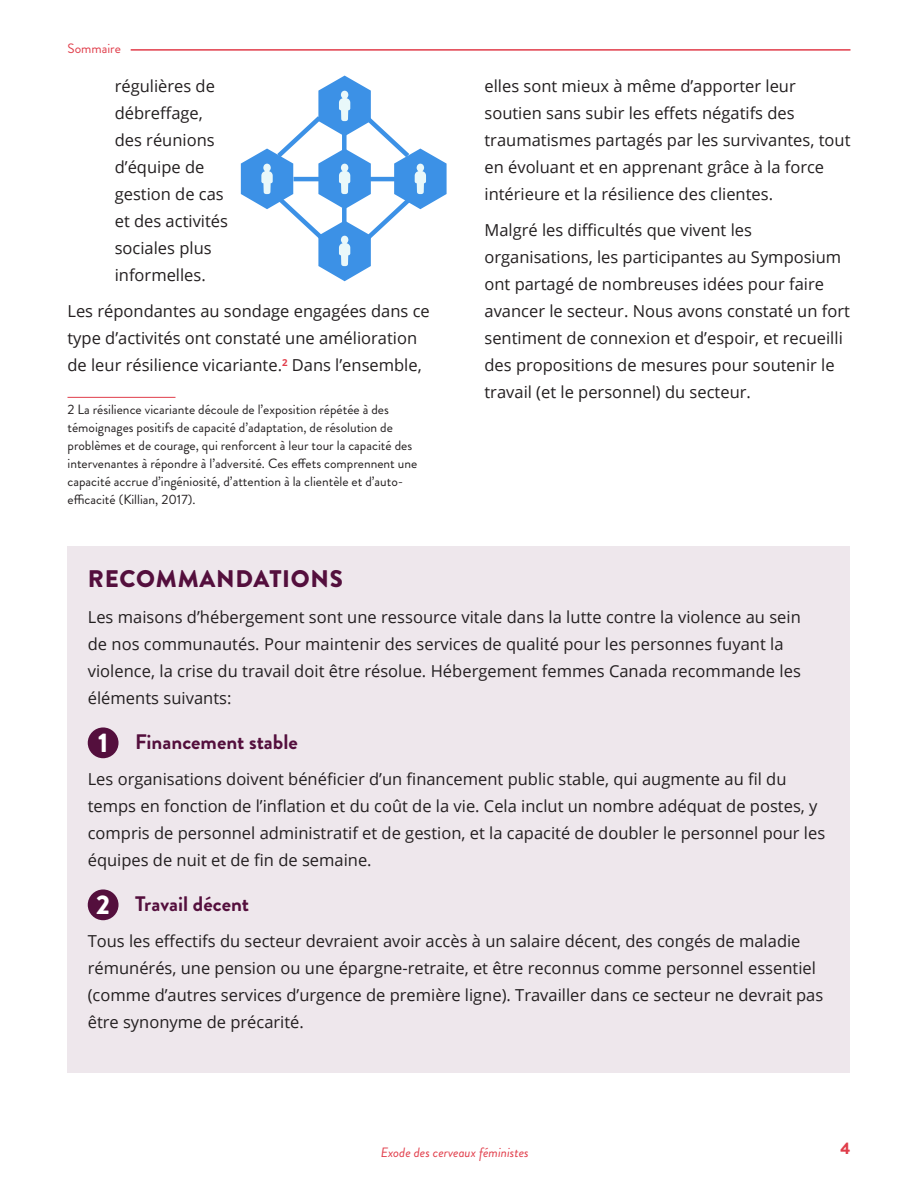
<style>
.page{position:relative;width:918px;height:1188px;background:#fff}
.page>*{position:absolute;margin:0;border:0;box-sizing:border-box;transform-origin:0 0}
.Subheadings_PP{font:900 27px "Brandon Grotesque";color:#fff}
.t1{font:900 24px "Brandon Grotesque";letter-spacing:.03em;color:#540f3d}
.Pullout_emphasis{font:700 21px "Brandon Grotesque";color:#540f3d}
.Body_copy{font:16.5px/27px "Open Sans";color:#231f20}
.t2{font:900 16.5px "Brandon Grotesque";color:#e03d4a}
.footnote_style{font:13.5px/18px "Brandon Grotesque";color:#231f20}
.t3{font:italic 13.5px "Brandon Grotesque";color:#e13d4a}
.t4{font:13.5px "Brandon Grotesque";color:#e03d4a}
</style>
<div class="page">
<hr style="left:131px;top:49px;width:720px;height:2px;background:#e13d4a">
<hr style="left:68px;top:397px;width:108px;height:1px;background:#e03d4a">
<div style="left:68px;top:547px;width:782px;height:526px;background:#eee7ec"></div>
<div style="left:88px;top:727px;width:31px;height:31px;background:#540f3d;border-radius:50%"></div>
<div style="left:88px;top:889px;width:31px;height:31px;background:#540f3d;border-radius:50%"></div>
<svg style="left:241px;top:76px;width:206px;height:205px"></svg>
<p class="t4" style="left:68px;top:39px;width:55px">Sommaire</p>
<p class="Body_copy" style="left:115px;top:72px;width:115px">régulières de débreffage, des réunions d’équipe de gestion de cas et des activités sociales plus informelles.</p>
<p class="Body_copy" style="left:67px;top:297px;width:364px">Les répondantes au sondage engagées dans ce type d’activités ont constaté une amélioration de leur résilience vicariante.<sup>2</sup> Dans l’ensemble,</p>
<p class="footnote_style" style="left:68px;top:401px;width:351px">2 La résilience vicariante découle de l’exposition répétée à des témoignages positifs de capacité d’adaptation, de résolution de problèmes et de courage, qui renforcent à leur tour la capacité des intervenantes à répondre à l’adversité. Ces effets comprennent une capacité accrue d’ingéniosité, d’attention à la clientèle et d’auto&shy;efficacité (Killian, 2017).</p>
<p class="Body_copy" style="left:484px;top:72px;width:368px">elles sont mieux à même d’apporter leur soutien sans subir les effets négatifs des traumatismes partagés par les survivantes, tout en évoluant et en apprenant grâce à la force intérieure et la résilience des clientes.</p>
<p class="Body_copy" style="left:484px;top:216px;width:367px">Malgré les difficultés que vivent les organisations, les participantes au Symposium ont partagé de nombreuses idées pour faire avancer le secteur. Nous avons constaté un fort sentiment de connexion et d’espoir, et recueilli des propositions de mesures pour soutenir le travail (et le personnel) du secteur.</p>
<h2 class="t1" style="left:88px;top:562px;width:257px">RECOMMANDATIONS</h2>
<p class="Body_copy" style="left:88px;top:603px;width:715px">Les maisons d’hébergement sont une ressource vitale dans la lutte contre la violence au sein de nos communautés. Pour maintenir des services de qualité pour les personnes fuyant la violence, la crise du travail doit être résolue. Hébergement femmes Canada recommande les éléments suivants:</p>
<p class="Pullout_emphasis" style="left:135px;top:727px;width:164px">Financement stable</p>
<p class="Body_copy" style="left:88px;top:765px;width:739px">Les organisations doivent bénéficier d’un financement public stable, qui augmente au fil du temps en fonction de l’inflation et du coût de la vie. Cela inclut un nombre adéquat de postes, y compris de personnel administratif et de gestion, et la capacité de doubler le personnel pour les équipes de nuit et de fin de semaine.</p>
<p class="Pullout_emphasis" style="left:135px;top:889px;width:116px">Travail décent</p>
<p class="Body_copy" style="left:88px;top:927px;width:737px">Tous les effectifs du secteur devraient avoir accès à un salaire décent, des congés de maladie rémunérés, une pension ou une épargne-retraite, et être reconnus comme personnel essentiel (comme d’autres services d’urgence de première ligne). Travailler dans ce secteur ne devrait pas être synonyme de précarité.</p>
<p class="Subheadings_PP" style="left:98px;top:724px;width:12px">1</p>
<p class="Subheadings_PP" style="left:96px;top:886px;width:15px">2</p>
<p class="t3" style="left:381px;top:1143px;width:150px">Exode des cerveaux féministes</p>
<p class="t2" style="left:841px;top:1137px;width:11px">4</p>
</div>
